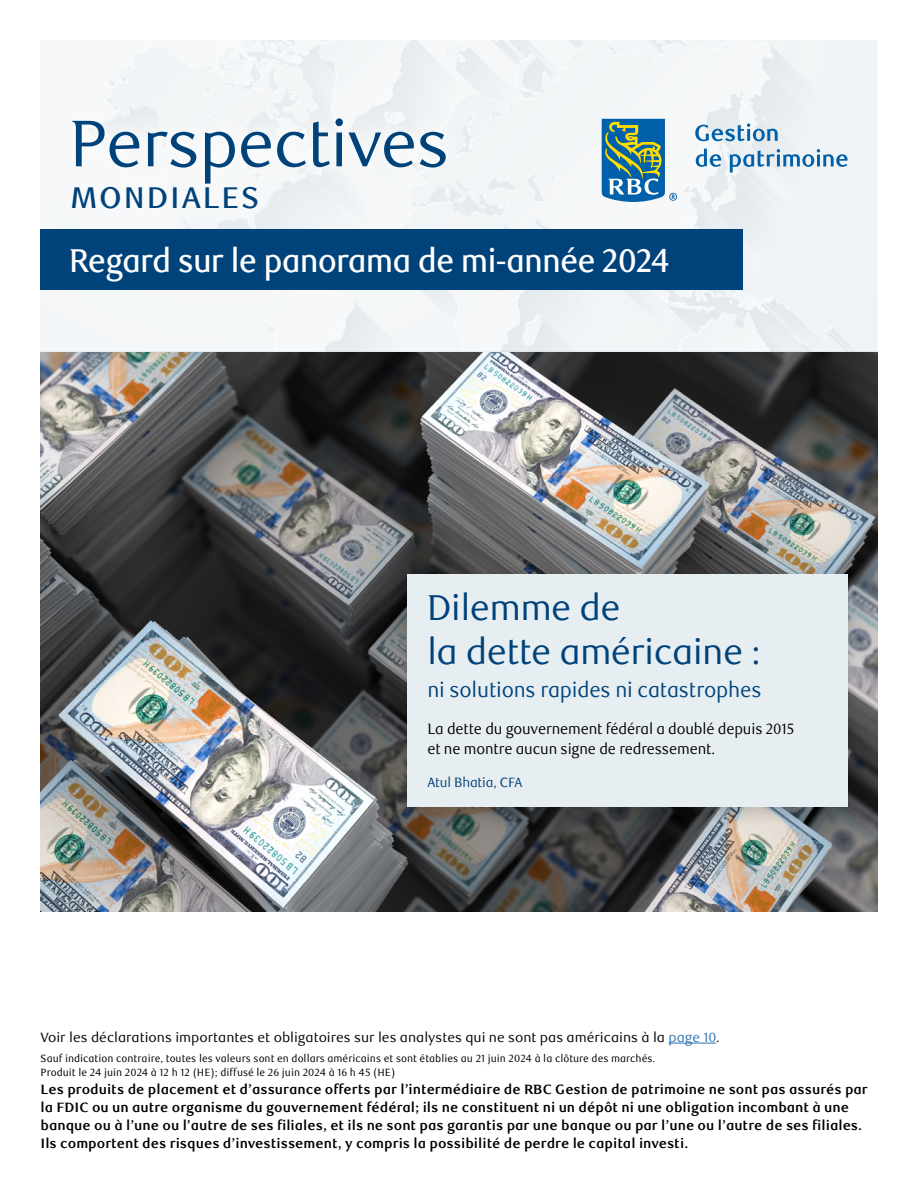
<style>
.page{position:relative;width:918px;height:1188px;background:#fff}
.page>*{position:absolute;margin:0;border:0;box-sizing:border-box;transform-origin:0 0}
.Global_Insight_title{font:66px "RBC Display";color:#00427a}
.Cover_FA_headline{font:36px/43.2px "RBC Display";color:#00427a}
.Cover_blue_box_text{font:500 33px "RBC Display";letter-spacing:-.01em;color:#fff;scale:.95 1}
.Global_Insight_title-2{font:500 30px "RBC Text";letter-spacing:.05em;color:#00427a}
.sub_subtitle_cover{font:21px "RBC Text";letter-spacing:-.01em;color:#00427a;scale:.95 1}
.Cover_FA_teaser{font:15px/19.5px "RBC Text";letter-spacing:-.01em;color:#000;scale:.95 1}
.Cover_tiny_legal{font:700 13.5px/18px "RBC Text";color:#000}
.Cover_disclaimer_footer{font:13.5px "RBC Text";color:#000}
.Cover_FA_author{font:13.5px "RBC Text";letter-spacing:-.01em;color:#00427a;scale:.95 1}
.Cover_tiny_legal-2{font:10.5px "RBC Text Cond";color:#000}
.s1{color:#3174b5}
</style>
<div class="page">
<img style="left:40px;top:40px;width:838px;height:312px">
<hr style="left:40px;top:352px;width:838px;height:1px;background:#00427a">
<img style="left:40px;top:353px;width:838px;height:559px">
<div style="left:389px;top:565px;width:470px;height:263px;background:#000;opacity:.15"></div>
<div style="left:407px;top:574px;width:441px;height:233px;background:#e7eef1"></div>
<svg style="left:602px;top:119px;width:75px;height:83px"></svg>
<svg style="left:695px;top:123px;width:83px;height:18px"></svg>
<svg style="left:696px;top:149px;width:25px;height:18px"></svg>
<svg style="left:730px;top:149px;width:118px;height:24px"></svg>
<div style="left:46px;top:94px;width:426px;height:142px;background:#f5f7f8"></div>
<div style="left:40px;top:229px;width:703px;height:61px;background:#00427a"></div>
<hr style="left:668px;top:1043px;width:48px;height:1px;background:#3174b5">
<h1 class="Global_Insight_title" style="left:70px;top:106px;width:380px">Perspectives</h1>
<h1 class="Global_Insight_title-2" style="left:70px;top:180px;width:191px">MONDIALES</h1>
<h1 class="Cover_blue_box_text" style="left:70px;top:241px;width:633px">Regard sur le panorama de mi-année 2024</h1>
<h2 class="Cover_FA_headline" style="left:427px;top:587px;width:335px">Dilemme de<br>la dette américaine :</h2>
<p class="sub_subtitle_cover" style="left:427px;top:678px;width:353px">ni solutions rapides ni catastrophes</p>
<p class="Cover_FA_teaser" style="left:427px;top:720px;width:388px">La dette du gouvernement fédéral a doublé depuis 2015 et ne montre aucun signe de redressement.</p>
<p class="Cover_FA_author" style="left:427px;top:774px;width:102px">Atul Bhatia, CFA</p>
<p class="Cover_disclaimer_footer" style="left:40px;top:1029px;width:681px">Voir les déclarations importantes et obligatoires sur les analystes qui ne sont pas américains à la <span class="s1">page 10</span>.</p>
<p class="Cover_tiny_legal-2" style="left:40px;top:1052px;width:616px">Sauf indication contraire, toutes les valeurs sont en dollars américains et sont établies au 21 juin 2024 à la clôture des marchés.</p>
<p class="Cover_tiny_legal-2" style="left:40px;top:1066px;width:356px">Produit le 24 juin 2024 à 12 h 12 (HE); diffusé le 26 juin 2024 à 16 h 45 (HE)</p>
<p class="Cover_tiny_legal" style="left:40px;top:1080px;width:829px">Les produits de placement et d’assurance offerts par l’intermédiaire de RBC Gestion de patrimoine ne sont pas assurés par la FDIC ou un autre organisme du gouvernement fédéral; ils ne constituent ni un dépôt ni une obligation incombant à une banque ou à l’une ou l’autre de ses filiales, et ils ne sont pas garantis par une banque ou par l’une ou l’autre de ses filiales.<br>Ils comportent des risques d’investissement, y compris la possibilité de perdre le capital investi.</p>
</div>
